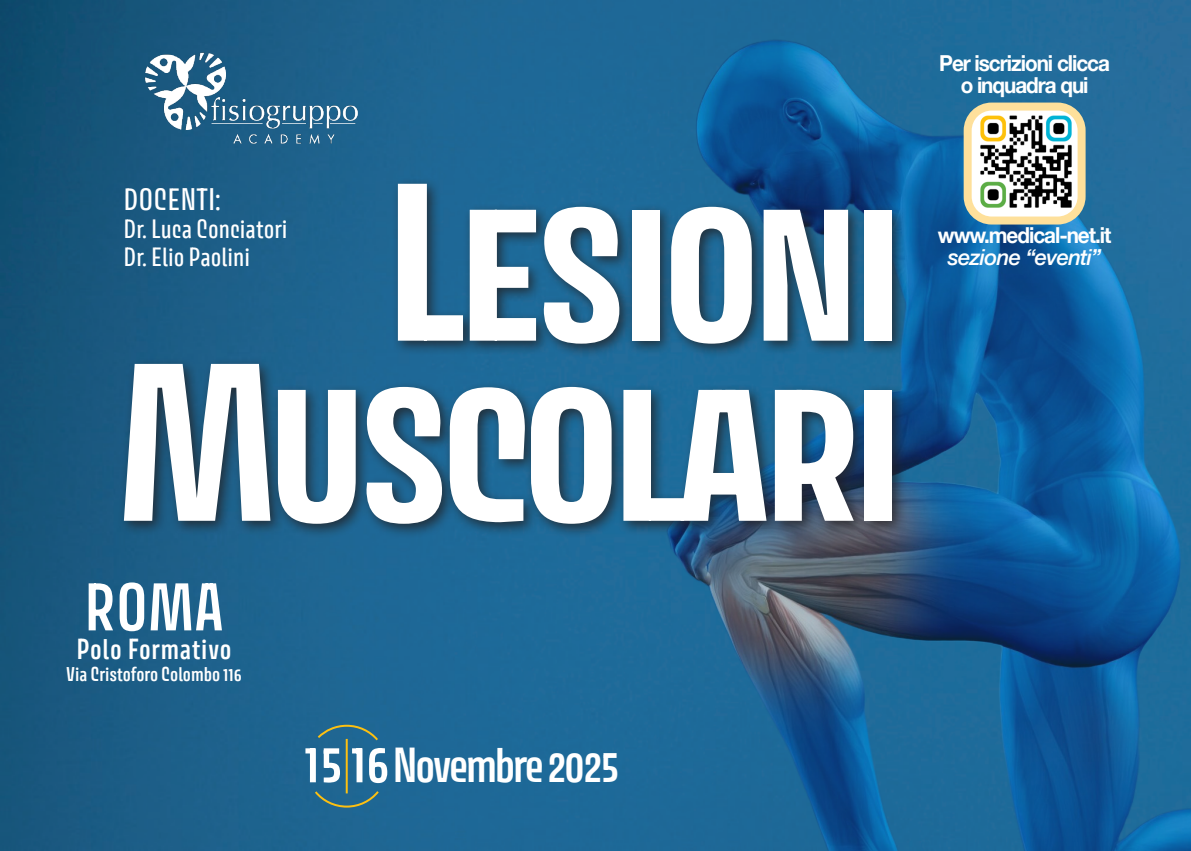
<style>
.page{position:relative;width:1191px;height:851px;background:#fff}
.page>*{position:absolute;margin:0;border:0;box-sizing:border-box;transform-origin:0 0}
.t1{font:200px/180px "Avory IPEVF Ups";letter-spacing:-.065em;color:#fff;text-align:right}
.t2{font:60px "Avory IPEVF Ups";color:#fff}
.t3{font:52px "Avory IPEVF Ups";color:#fff}
.t4{font:44px "Avory IPEVF Ups";letter-spacing:-.05em;color:#fff}
.t5{font:28px "Avory IPEVF Ups";color:#fff}
.t6{font:26px "Avory IPEVF Ups";letter-spacing:.03em;color:#fff}
.t7{font:24px "Avory IPEVF Ups";color:#fff}
.t8{font:700 22px/22px "Helvetica Neue";letter-spacing:-.05em;color:#fff;text-align:center;scale:.94 1}
.t9{font:italic 500 22px "Helvetica Neue";letter-spacing:-.03em;color:#fff}
.t10{font:18px "Avory IPEVF Ups";color:#fff}
</style>
<div class="page">
<img style="left:0;top:0;width:595px;height:850px">
<img style="left:91px;top:21px;width:317px;height:139px">
<img style="left:595px;top:0;width:596px;height:850px">
<div style="left:117px;top:177px;width:790px;height:361px;background:#231f20;opacity:.75"></div>
<hr style="left:346px;top:738px;width:2px;height:55px;background:#fdc011">
<svg style="left:315px;top:723px;width:65px;height:19px"></svg>
<svg style="left:313px;top:788px;width:68px;height:20px"></svg>
<img style="left:969px;top:105px;width:113px;height:113px">
<div style="left:963px;top:102px;width:122px;height:122px;border:8px solid #fee09b;border-radius:24px"></div>
<p class="t1" style="left:116px;top:173px;width:792px">Lesioni<br>Muscolari</p>
<p class="t5" style="left:123px;top:181px;width:99px">DOCENTI:</p>
<p class="t7" style="left:123px;top:213px;width:165px">Dr. Luca Conciatori</p>
<p class="t7" style="left:123px;top:241px;width:128px">Dr. Elio Paolini</p>
<p class="t2" style="left:84px;top:569px;width:141px">ROMA</p>
<p class="t6" style="left:77px;top:632px;width:157px">Polo Formativo</p>
<p class="t10" style="left:66px;top:662px;width:177px">Via Cristoforo Colombo 116</p>
<p class="t3" style="left:304px;top:729px;width:87px">15 16</p>
<p class="t4" style="left:392px;top:736px;width:228px">Novembre 2025</p>
<p class="t8" style="left:939px;top:53px;width:183px">Per iscrizioni clicca o inquadra qui</p>
<p class="t8" style="left:938px;top:224px;width:186px">www.medical-net.it</p>
<p class="t9" style="left:948px;top:238px;width:155px">sezione “eventi”</p>
</div>
